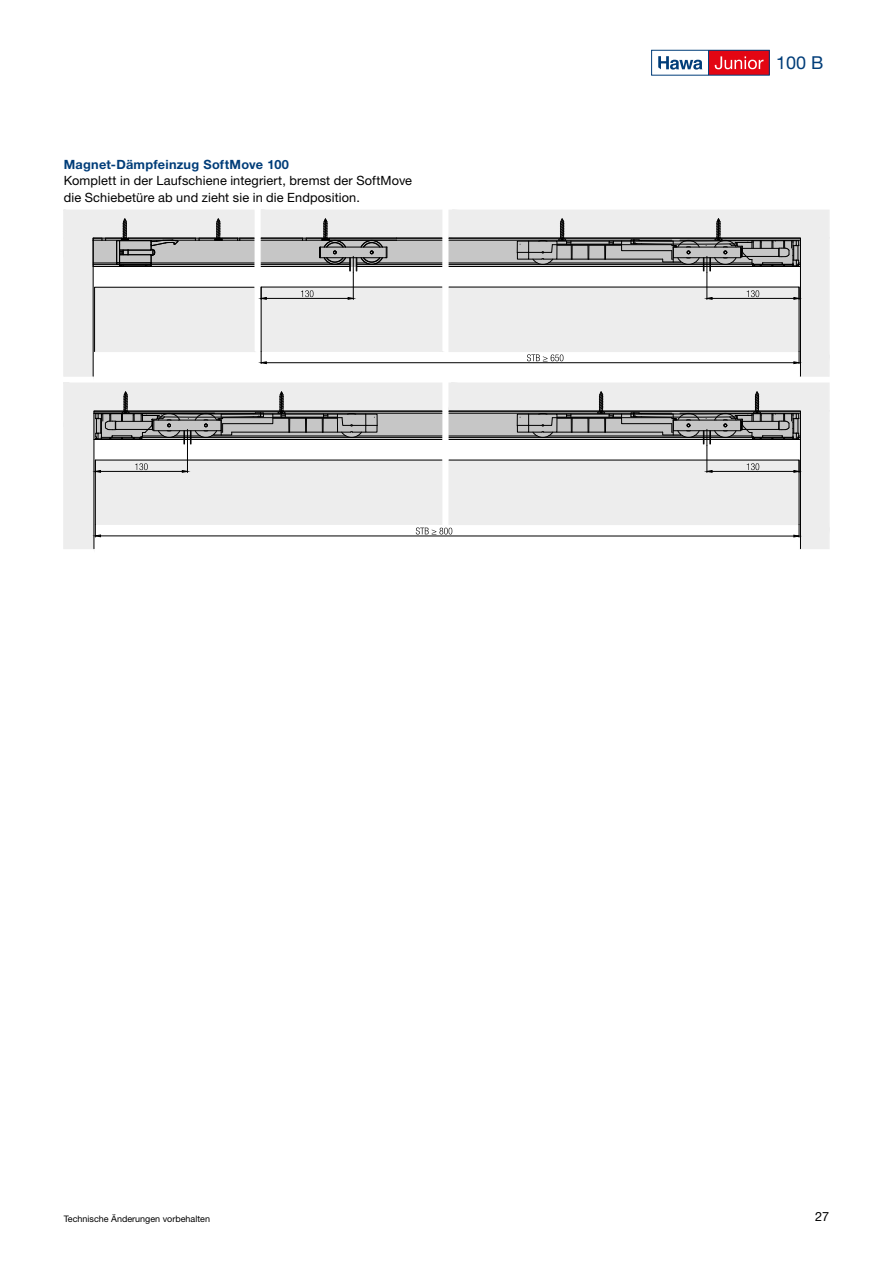
<style>
.page{position:relative;width:893px;height:1263px;background:#fff}
.page>*{position:absolute;margin:0;border:0;box-sizing:border-box;transform-origin:0 0}
.t1{font:17.85px "Helvetica Neue LT Std";color:#003d79}
.t2{font:12.75px/16.5px "Helvetica Neue LT Std";letter-spacing:.01em;color:#000}
.t3{font:700 12.75px "Helvetica Neue LT Std";letter-spacing:.02em;color:#003d79}
.t4{font:700 12.75px "Helvetica Neue LT Std";color:#000}
.t5{font:9px "Helvetica Neue LT Std";color:#000}
.s1{font-weight:400}
</style>
<div class="page">
<svg style="left:651px;top:50px;width:119px;height:25px"></svg>
<svg style="left:63px;top:209px;width:767px;height:340px"></svg>
<p class="t3" style="left:64px;top:156px;width:227px">Magnet-Dämpfeinzug SoftMove 100</p>
<p class="t2" style="left:64px;top:172px;width:350px">Komplett in der Laufschiene integriert, bremst der SoftMove die Schiebetüre ab und zieht sie in die Endposition.</p>
<h1 class="t1" style="left:776px;top:52px;width:49px">100 B</h1>
<p class="t5" style="left:64px;top:1213px;width:148px">Technische Änderungen vorbehalten</p>
<p class="t4" style="left:815px;top:1208px;width:16px">75<span class="s1">27</span></p>
</div>
